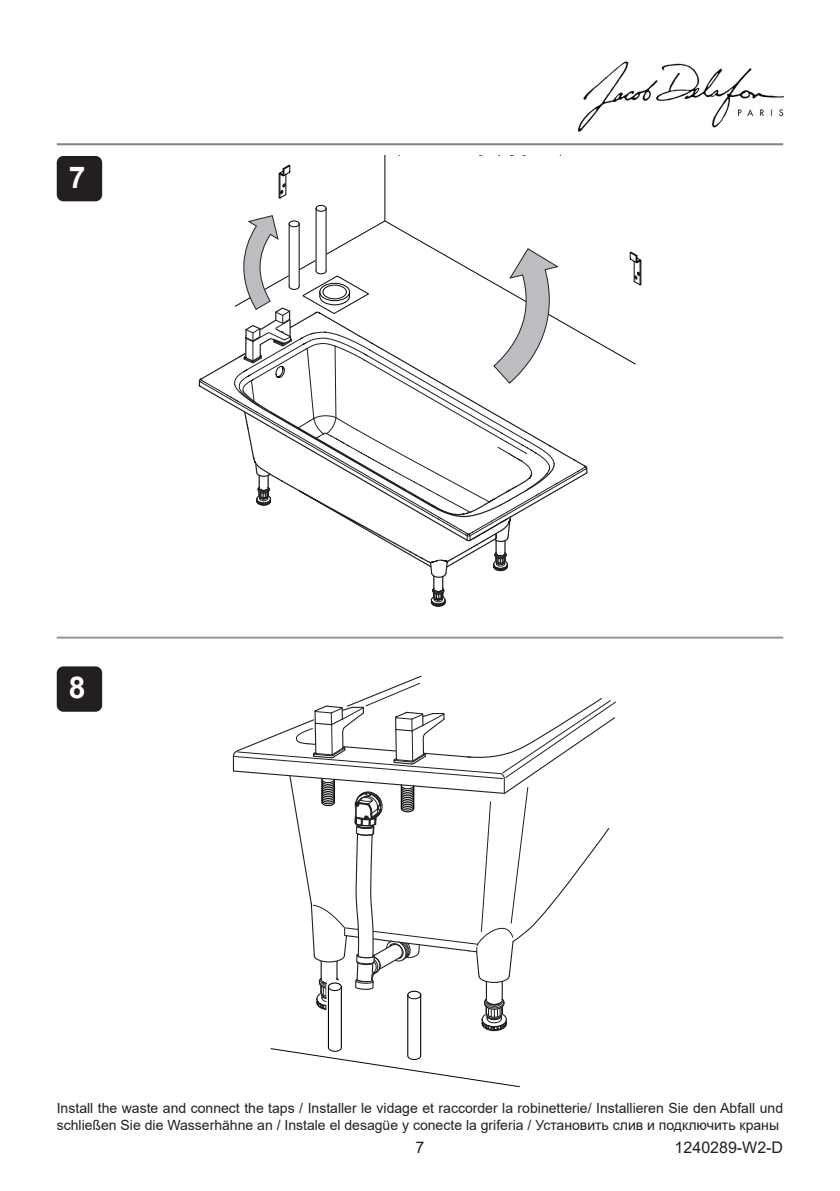
<style>
.page{position:relative;width:840px;height:1191px;background:#fff}
.page>*{position:absolute;margin:0;border:0;box-sizing:border-box;transform-origin:0 0}
._1_2_3{font:700 30px "Arial";color:#fff}
.t1{font:16px "Arial";color:#231f20}
.Body_Justify{font:14px/16.8px "Arial";color:#231f20}
</style>
<div class="page">
<img style="left:578px;top:61px;width:204px;height:71px">
<hr style="left:57px;top:143px;width:725px;height:2px;background:#808285">
<div style="left:58px;top:157px;width:43px;height:43px;background:#231f20;border-radius:6px"></div>
<div style="left:57px;top:156px;width:45px;height:45px;border:2px solid #231f20;border-radius:6px"></div>
<svg style="left:198px;top:156px;width:443px;height:451px"></svg>
<div style="left:58px;top:667px;width:43px;height:43px;background:#231f20;border-radius:6px"></div>
<div style="left:57px;top:666px;width:45px;height:45px;border:2px solid #231f20;border-radius:6px"></div>
<svg style="left:232px;top:675px;width:384px;height:412px"></svg>
<hr style="left:57px;top:636px;width:725px;height:2px;background:#939598">
<div style="left:393px;top:156px;width:199px;height:68px;background:#fff"></div>
<p class="_1_2_3" style="left:69px;top:156px;width:18px">7</p>
<p class="_1_2_3" style="left:69px;top:667px;width:18px">8</p>
<p class="Body_Justify" style="left:57px;top:1099px;width:727px">Install the waste and connect the taps / Installer le vidage et raccorder la robinetterie/ Installieren Sie den Abfall und schließen Sie die Wasserhähne an / Instale el desagüe y conecte la griferia / Установить слив и подключить краны</p>
<p class="t1" style="left:415px;top:1136px;width:10px">7</p>
<p class="t1" style="left:674px;top:1136px;width:110px">1240289-W2-D</p>
</div>
